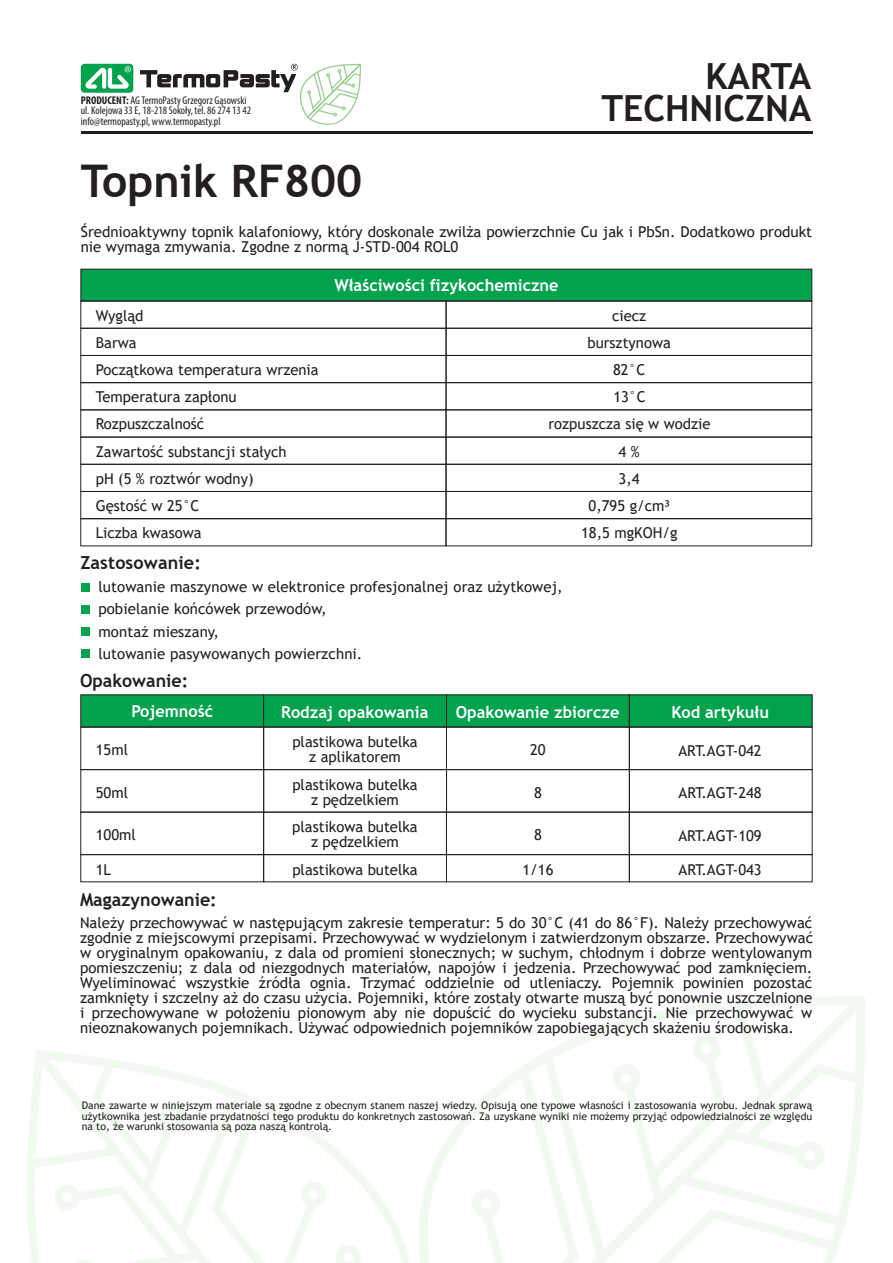
<style>
.page{position:relative;width:893px;height:1263px;background:#fff}
.page>*{position:absolute;margin:0;border:0;box-sizing:border-box;transform-origin:0 0}
.t1{font:700 45px "Trebuchet MS";color:#231f20}
.t2{font:700 36px/31.5px "Trebuchet MS";color:#231f20;text-align:right}
.t3{font:700 18px "Trebuchet MS";color:#231f20}
.t4{font:700 16.5px "Trebuchet MS";color:#fff}
.t5{font:15px/15px "Trebuchet MS";color:#231f20;text-align:center}
.t6{font:condensed 11.25px/10.5px "Myriad Pro";color:#231f20}
.t7{font:10.5px/10.5px "Trebuchet MS";color:#231f20;text-align:justify}
.s1{font-weight:700}
</style>
<div class="page">
<svg style="left:448px;top:996px;width:417px;height:267px"></svg>
<svg style="left:348px;top:1138px;width:100px;height:125px"></svg>
<svg style="left:27px;top:1050px;width:321px;height:213px"></svg>
<div style="left:81px;top:64px;width:52px;height:29px;background:#00a24e;border-radius:4px"></div>
<svg style="left:85px;top:66px;width:46px;height:23px"></svg>
<hr style="left:81px;top:131px;width:731px;height:2px;background:#231f20">
<svg style="left:140px;top:64px;width:221px;height:61px"></svg>
<div style="left:81px;top:583px;width:8px;height:8px;background:#00a24e"></div>
<div style="left:81px;top:605px;width:8px;height:9px;background:#00a24e"></div>
<div style="left:81px;top:627px;width:8px;height:9px;background:#00a24e"></div>
<div style="left:81px;top:649px;width:8px;height:9px;background:#00a24e"></div>
<div style="left:81px;top:269px;width:731px;height:32px;background:#00a24e;border:1px solid #231f20"></div>
<div style="left:446px;top:328px;width:366px;height:28px;border:1px solid #231f20"></div>
<div style="left:81px;top:328px;width:365px;height:28px;border:1px solid #231f20"></div>
<div style="left:446px;top:355px;width:366px;height:28px;border:1px solid #231f20"></div>
<div style="left:81px;top:355px;width:365px;height:28px;border:1px solid #231f20"></div>
<div style="left:446px;top:382px;width:366px;height:28px;border:1px solid #231f20"></div>
<div style="left:81px;top:382px;width:365px;height:28px;border:1px solid #231f20"></div>
<div style="left:446px;top:301px;width:366px;height:27px;border:1px solid #231f20"></div>
<div style="left:81px;top:301px;width:365px;height:27px;border:1px solid #231f20"></div>
<div style="left:446px;top:437px;width:366px;height:27px;border:1px solid #231f20"></div>
<div style="left:81px;top:437px;width:365px;height:27px;border:1px solid #231f20"></div>
<div style="left:446px;top:464px;width:366px;height:28px;border:1px solid #231f20"></div>
<div style="left:81px;top:464px;width:365px;height:28px;border:1px solid #231f20"></div>
<div style="left:446px;top:491px;width:366px;height:28px;border:1px solid #231f20"></div>
<div style="left:81px;top:491px;width:365px;height:28px;border:1px solid #231f20"></div>
<div style="left:446px;top:518px;width:366px;height:28px;border:1px solid #231f20"></div>
<div style="left:81px;top:518px;width:365px;height:28px;border:1px solid #231f20"></div>
<div style="left:446px;top:695px;width:184px;height:32px;background:#00a24e;border:1px solid #231f20"></div>
<div style="left:81px;top:695px;width:183px;height:32px;background:#00a24e;border:1px solid #231f20"></div>
<div style="left:263px;top:695px;width:184px;height:32px;background:#00a24e;border:1px solid #231f20"></div>
<div style="left:629px;top:695px;width:183px;height:32px;background:#00a24e;border:1px solid #231f20"></div>
<div style="left:446px;top:727px;width:184px;height:43px;border:1px solid #231f20"></div>
<div style="left:81px;top:727px;width:183px;height:43px;border:1px solid #231f20"></div>
<div style="left:263px;top:727px;width:184px;height:43px;border:1px solid #231f20"></div>
<div style="left:629px;top:727px;width:183px;height:43px;border:1px solid #231f20"></div>
<div style="left:446px;top:769px;width:184px;height:43px;border:1px solid #231f20"></div>
<div style="left:81px;top:769px;width:183px;height:43px;border:1px solid #231f20"></div>
<div style="left:263px;top:769px;width:184px;height:43px;border:1px solid #231f20"></div>
<div style="left:629px;top:769px;width:183px;height:43px;border:1px solid #231f20"></div>
<div style="left:446px;top:812px;width:183px;height:43px;border:1px solid #231f20"></div>
<div style="left:81px;top:812px;width:183px;height:43px;border:1px solid #231f20"></div>
<div style="left:263px;top:812px;width:184px;height:43px;border:1px solid #231f20"></div>
<div style="left:629px;top:812px;width:183px;height:43px;border:1px solid #231f20"></div>
<p class="t6" style="left:81px;top:95px;width:172px"><span class="s1">PRODUCENT:</span> AG TermoPasty Grzegorz Gąsowski ul. Kolejowa 33 E, 18-218 Sokoły, tel. 86 274 13 42 info@termopasty.pl, www.termopasty.pl</p>
<h2 class="t2" style="left:601px;top:61px;width:212px">KARTA<br>TECHNICZNA</h2>
<h1 class="t1" style="left:81px;top:153px;width:283px">Topnik RF800</h1>
<p class="t5" style="left:81px;top:224px;width:733px;text-align:left">Średnioaktywny topnik kalafoniowy, który doskonale zwilża powierzchnie Cu jak i PbSn. Dodatkowo produkt nie wymaga zmywania. Zgodne z normą J-STD-004 ROL0</p>
<p class="t4" style="left:334px;top:275px;width:226px">Właściwości fizykochemiczne</p>
<p class="t5" style="left:96px;top:308px;width:49px">Wygląd</p>
<p class="t5" style="left:612px;top:308px;width:36px">ciecz</p>
<p class="t5" style="left:96px;top:335px;width:42px">Barwa</p>
<p class="t5" style="left:587px;top:335px;width:85px">bursztynowa</p>
<p class="t5" style="left:96px;top:362px;width:224px">Początkowa temperatura wrzenia</p>
<p class="t5" style="left:613px;top:362px;width:34px">82°C</p>
<p class="t5" style="left:96px;top:389px;width:142px">Temperatura zapłonu</p>
<p class="t5" style="left:613px;top:389px;width:34px">13°C</p>
<p class="t5" style="left:96px;top:416px;width:110px">Rozpuszczalność</p>
<p class="t5" style="left:548px;top:416px;width:163px">rozpuszcza się w wodzie</p>
<p class="t5" style="left:96px;top:444px;width:192px">Zawartość substancji stałych</p>
<p class="t5" style="left:619px;top:444px;width:23px">4 %</p>
<p class="t5" style="left:96px;top:471px;width:159px">pH (5 % roztwór wodny)</p>
<p class="t5" style="left:619px;top:471px;width:23px">3,4</p>
<p class="t5" style="left:96px;top:498px;width:105px">Gęstość w 25°C</p>
<p class="t5" style="left:589px;top:498px;width:83px">0,795 g/cm3</p>
<p class="t5" style="left:96px;top:525px;width:107px">Liczba kwasowa</p>
<p class="t5" style="left:581px;top:525px;width:98px">18,5 mgKOH/g</p>
<p class="t3" style="left:80px;top:552px;width:122px">Zastosowanie:</p>
<p class="t5" style="left:98px;top:575px;width:466px;line-height:22.5px;text-align:left">lutowanie maszynowe w elektronice profesjonalnej oraz użytkowej, pobielanie końcówek przewodów,<br>montaż mieszany,<br>lutowanie pasywowanych powierzchni.</p>
<p class="t3" style="left:80px;top:670px;width:110px">Opakowanie:</p>
<p class="t4" style="left:131px;top:701px;width:83px">Pojemność</p>
<p class="t4" style="left:281px;top:702px;width:149px">Rodzaj opakowania</p>
<p class="t4" style="left:456px;top:702px;width:165px">Opakowanie zbiorcze</p>
<p class="t4" style="left:671px;top:702px;width:99px">Kod artykułu</p>
<p class="t5" style="left:292px;top:734px;width:127px">plastikowa butelka z aplikatorem</p>
<p class="t5" style="left:96px;top:742px;width:34px">15ml</p>
<p class="t5" style="left:530px;top:742px;width:17px">20</p>
<p class="t5" style="left:678px;top:743px;width:85px">ART.AGT-042</p>
<p class="t5" style="left:292px;top:777px;width:127px">plastikowa butelka z pędzelkiem</p>
<p class="t5" style="left:96px;top:785px;width:34px">50ml</p>
<p class="t5" style="left:534px;top:785px;width:9px">8</p>
<p class="t5" style="left:679px;top:785px;width:85px">ART.AGT-248</p>
<p class="t5" style="left:292px;top:819px;width:127px">plastikowa butelka z pędzelkiem</p>
<p class="t5" style="left:96px;top:827px;width:42px">100ml</p>
<p class="t5" style="left:534px;top:827px;width:9px">8</p>
<p class="t5" style="left:678px;top:828px;width:85px">ART.AGT-109</p>
<p class="t5" style="left:96px;top:862px;width:17px">1L</p>
<p class="t5" style="left:292px;top:862px;width:127px">plastikowa butelka</p>
<p class="t5" style="left:522px;top:862px;width:33px">1/16</p>
<p class="t5" style="left:679px;top:862px;width:85px">ART.AGT-043</p>
<p class="t3" style="left:80px;top:888px;width:138px">Magazynowanie:</p>
<p class="t5" style="left:80px;top:915px;width:735px;text-align:justify">Należy przechowywać w następującym zakresie temperatur: 5 do 30°C (41 do 86°F). Należy przechowywać zgodnie z miejscowymi przepisami. Przechowywać w wydzielonym i zatwierdzonym obszarze. Przechowywać w oryginalnym opakowaniu, z dala od promieni słonecznych; w suchym, chłodnym i dobrze wentylowanym pomieszczeniu; z dala od niezgodnych materiałów, napojów i jedzenia. Przechowywać pod zamknięciem.<br>Wyeliminować wszystkie źródła ognia. Trzymać oddzielnie od utleniaczy. Pojemnik powinien pozostać zamknięty i szczelny aż do czasu użycia. Pojemniki, które zostały otwarte muszą być ponownie uszczelnione i przechowywane w położeniu pionowym aby nie dopuścić do wycieku substancji. Nie przechowywać w nieoznakowanych pojemnikach. Używać odpowiednich pojemników zapobiegających skażeniu środowiska.</p>
<p class="t7" style="left:82px;top:1100px;width:732px">Dane zawarte w niniejszym materiale są zgodne z obecnym stanem naszej wiedzy. Opisują one typowe własności i zastosowania wyrobu. Jednak sprawą użytkownika jest zbadanie przydatności tego produktu do konkretnych zastosowań. Za uzyskane wyniki nie możemy przyjąć odpowiedzialności ze względu na to, że warunki stosowania są poza naszą kontrolą.</p>
</div>
